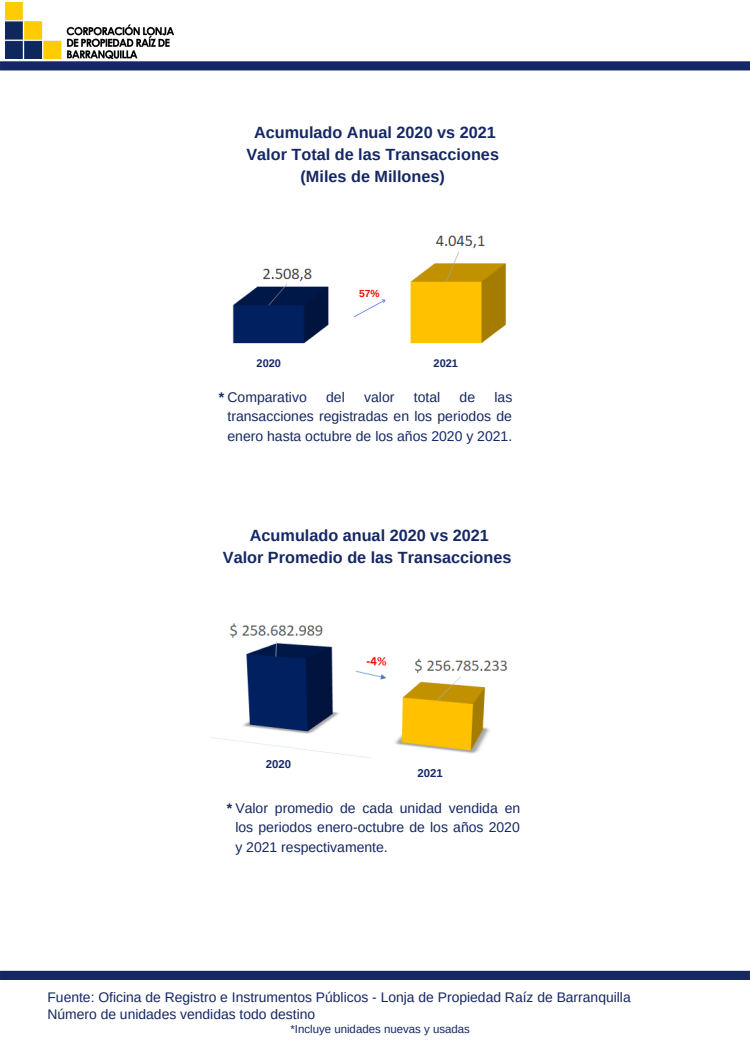
<style>
.page{position:relative;width:750px;height:1050px;background:#fff}
.page>*{position:absolute;margin:0;border:0;box-sizing:border-box;transform-origin:0 0}
.t1{font:700 16.2px "Arimo";color:#152764}
.t2{font:14px/19.5px "Arimo";color:#152764;text-align:justify}
.t3{font:13.9px "Arimo";color:#152764}
.t4{font:11.5px "Arimo";color:#152764}
.t5{font:700 11.4px "Arimo";color:#152764}
.t6{font:700 11px "Arimo";color:#152764}
.t7{font:700 10.2px "Arimo";color:#ed0e0e}
.s1{font-weight:700}
</style>
<div class="page">
<img style="left:5px;top:2px;width:168px;height:56px">
<svg style="left:0;top:61px;width:750px;height:9px;background:#1c2e69"></svg>
<div style="left:0;top:971px;width:750px;height:9px;background:#152764"></div>
<img style="left:232px;top:235px;width:274px;height:109px">
<svg style="left:353px;top:298px;width:33px;height:21px"></svg>
<img style="left:210px;top:623px;width:297px;height:135px">
<p class="t1" style="left:254px;top:123px;width:243px">Acumulado Anual 2020 vs 2021</p>
<p class="t1" style="left:246px;top:145px;width:254px">Valor Total de las Transacciones</p>
<p class="t1" style="left:301px;top:167px;width:146px">(Miles de Millones)</p>
<p class="t7" style="left:359px;top:288px;width:22px">57%</p>
<p class="t6" style="left:257px;top:357px;width:26px">2020</p>
<p class="t6" style="left:434px;top:357px;width:26px">2021</p>
<p class="t2" style="left:219px;top:387px;width:89px"><span class="s1">*</span> Comparativo</p>
<p class="t2" style="left:326px;top:387px;width:20px">del</p>
<p class="t2" style="left:364px;top:387px;width:32px">valor</p>
<p class="t2" style="left:414px;top:387px;width:28px">total</p>
<p class="t2" style="left:460px;top:387px;width:17px">de</p>
<p class="t2" style="left:228px;top:387px;width:286px;text-indent:267px">las transacciones registradas en los periodos de enero hasta octubre de los años 2020 y 2021.</p>
<p class="t1" style="left:250px;top:526px;width:241px">Acumulado anual 2020 vs 2021</p>
<p class="t1" style="left:223px;top:548px;width:290px">Valor Promedio de las Transacciones</p>
<p class="t5" style="left:266px;top:758px;width:27px">2020</p>
<p class="t5" style="left:418px;top:766px;width:27px">2021</p>
<p class="t2" style="left:235px;top:798px;width:286px;text-indent:-9px"><span class="s1">*</span> Valor promedio de cada unidad vendida en los periodos enero-octubre de los años 2020 y 2021 respectivamente.</p>
<p class="t3" style="left:47px;top:989px;width:585px">Fuente: Oficina de Registro e Instrumentos Públicos - Lonja de Propiedad Raíz de Barranquilla</p>
<p class="t3" style="left:47px;top:1006px;width:269px">Número de unidades vendidas todo destino</p>
<p class="t4" style="left:290px;top:1023px;width:181px">*Incluye unidades nuevas y usadas</p>
</div>
